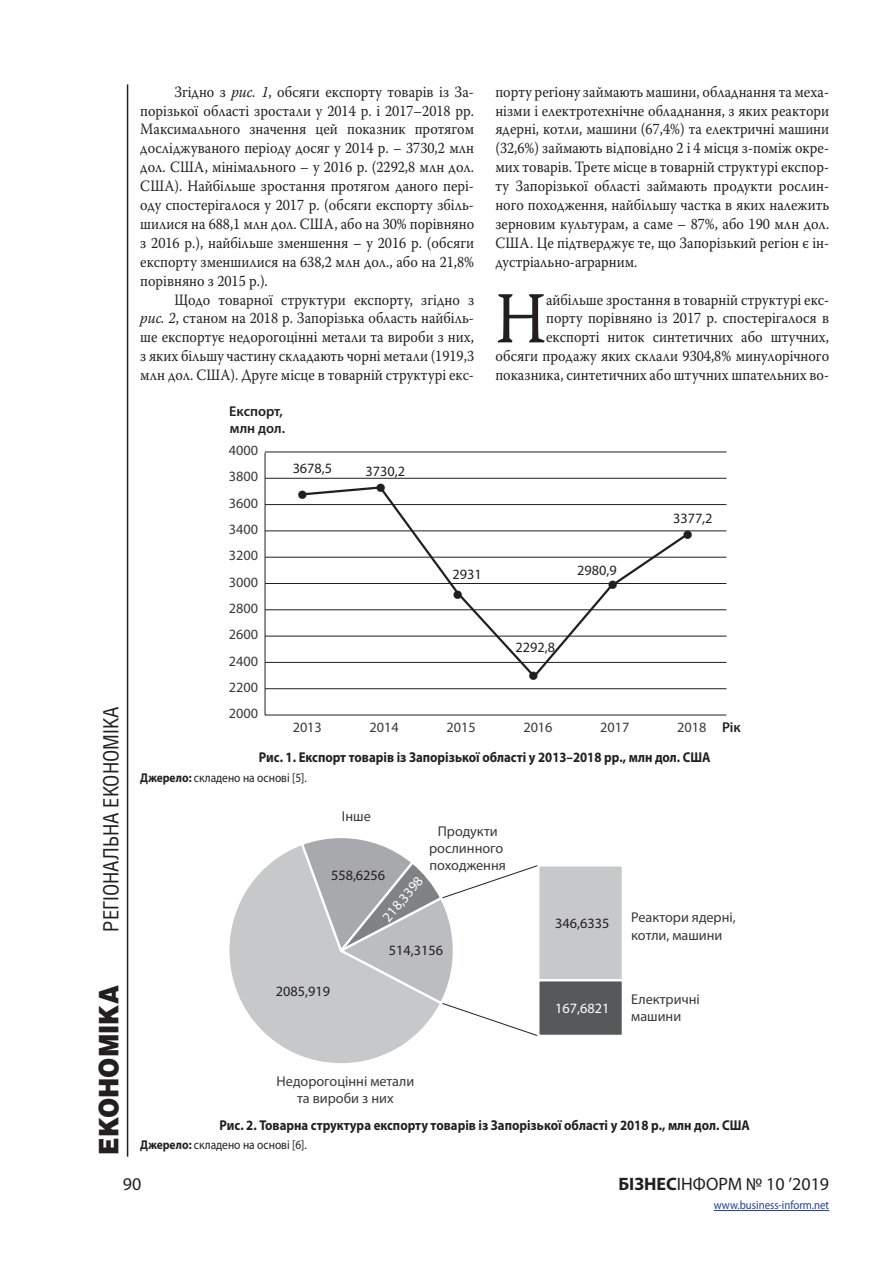
<style>
.page{position:relative;width:893px;height:1263px;background:#fff}
.page>*{position:absolute;margin:0;border:0;box-sizing:border-box;transform-origin:0 0}
.Osnova{font:73.05px "Warnock Pro";color:#231f20;scale:.9 1}
.t1{font:900 27px "Helios";color:#231f20;scale:.9 1}
.t2{font:21px "Helios Cond";color:#231f20}
.t3{font:18px "Myriad Pro";color:#231f20}
.Osnova-2{font:15.75px/18.9px "Warnock Pro";color:#231f20;text-align:justify;scale:.9 1}
.t4{font:14.25px/17.1px "Myriad Pro";color:#3a393a;text-align:center}
.Title_table{font:700 14.25px "Myriad Pro";color:#231f20;scale:.9 1}
.t5{font:14.25px "Myriad Pro";color:#231f20}
.t6{font:600 14.25px/17.1px "Myriad Pro";color:#231f20}
.t7{font:14.25px "Myriad Pro";color:#fff}
.t8{font:14.25px "Wingdings";color:#231f20}
.Snoska{font:12.75px "Myriad Pro";color:#231f20;scale:.9 1}
.t9{font:12px "Myriad Pro";color:#253f8e;scale:.9 1}
.s1{font-style:italic}
.s2{font-weight:700}
</style>
<div class="page">
<hr style="left:127px;top:84px;width:1px;height:1073px;background:#231f20">
<hr style="left:714px;top:1210px;width:115px;height:1px;background:#253f8e">
<svg style="left:264px;top:452px;width:463px;height:264px"></svg>
<svg style="left:301px;top:485px;width:390px;height:195px"></svg>
<svg style="left:229px;top:846px;width:184px;height:217px"></svg>
<div style="left:538px;top:865px;width:85px;height:115px;background:#c7c8ca"></div>
<div style="left:537px;top:864px;width:87px;height:117px;border:2px solid #fff"></div>
<div style="left:538px;top:980px;width:85px;height:56px;background:#57585a"></div>
<div style="left:537px;top:979px;width:87px;height:58px;border:2px solid #fff"></div>
<svg style="left:299px;top:838px;width:240px;height:199px"></svg>
<h3 class="t2" style="left:98px;top:931px;width:227px;rotate:-90deg">РЕГІОНАЛЬНА ЕКОНОМІКА</h3>
<h2 class="t1" style="left:92px;top:1154px;width:189px;rotate:-90deg">ЕКОНОМІКА</h2>
<p class="Osnova-2" style="left:140px;top:82px;width:372px;text-indent:34px">Згідно з <span class="s1">рис. 1</span>, обсяги експорту товарів із За&shy;порізької області зростали у 2014 р. і 2017–2018 рр.<br>Максимального значення цей показник протягом досліджуваного періоду досяг у 2014 р. – 3730,2 млн дол. США, мінімального – у 2016 р. (2292,8 млн дол.<br>США). Найбільше зростання протягом даного пері&shy;оду спостерігалося у 2017 р. (обсяги експорту збіль&shy;шилися на 688,1 млн дол. США, або на 30% порівняно з 2016 р.), найбільше зменшення – у 2016 р. (обсяги експорту зменшилися на 638,2 млн дол., або на 21,8% порівняно з 2015 р.).</p>
<p class="Osnova-2" style="left:140px;top:290px;width:372px;text-indent:34px">Щодо товарної структури експорту, згідно з <span class="s1">рис. 2</span>, станом на 2018 р. Запорізька область найбіль&shy;ше експортує недорогоцінні метали та вироби з них, з яких більшу частину складають чорні метали (1919,3 млн дол. США). Друге місце в товарній структурі екс-</p>
<p class="t6" style="left:229px;top:402px;width:57px">Експорт, млн дол.</p>
<p class="t4" style="left:229px;top:441px;width:31px">4000</p>
<p class="t4" style="left:229px;top:468px;width:31px">3800</p>
<p class="t4" style="left:229px;top:494px;width:31px">3600</p>
<p class="t4" style="left:229px;top:520px;width:31px">3400</p>
<p class="t4" style="left:229px;top:547px;width:31px">3200</p>
<p class="t4" style="left:229px;top:573px;width:31px">3000</p>
<p class="t4" style="left:229px;top:599px;width:31px">2800</p>
<p class="t4" style="left:229px;top:626px;width:31px">2600</p>
<p class="t4" style="left:229px;top:652px;width:31px">2400</p>
<p class="t4" style="left:229px;top:678px;width:31px">2200</p>
<p class="t4" style="left:229px;top:705px;width:31px">2000</p>
<p class="t5" style="left:293px;top:459px;width:41px">3678,5</p>
<p class="t5" style="left:365px;top:462px;width:41px">3730,2</p>
<p class="t8" style="left:297px;top:487px;width:12px">●</p>
<p class="t8" style="left:376px;top:480px;width:12px">●</p>
<p class="t5" style="left:453px;top:566px;width:31px">2931</p>
<p class="t8" style="left:452px;top:587px;width:12px">●</p>
<p class="Osnova-2" style="left:495px;top:82px;width:372px">порту регіону займають машини, обладнання та меха&shy;нізми і електротехнічне обладнання, з яких реактори ядерні, котли, машини (67,4%) та електричні машини (32,6%) займають відповідно 2 і 4 місця з-поміж окре&shy;мих товарів. Третє місце в товарній структурі експор&shy;ту Запорізької області займають продукти рослин&shy;ного походження, найбільшу частка в яких належить зерновим культурам, а саме – 87%, або 190 млн дол.<br>США. Це підтверджує те, що Запорізький регіон є ін&shy;дустріально-аграрним.</p>
<p class="Osnova" style="left:495px;top:274px;width:58px">Н</p>
<p class="Osnova-2" style="left:495px;top:290px;width:372px;text-align:right">айбільше зростання в товарній структурі екс-<br>порту порівняно із 2017 р. спостерігалося в експорті ниток синтетичних або штучних,<br>обсяги продажу яких склали 9304,8% минулорічного показника, синтетичних або штучних шпательних во-</p>
<p class="t5" style="left:673px;top:509px;width:41px">3377,2</p>
<p class="t5" style="left:515px;top:638px;width:41px">2292,8</p>
<p class="t8" style="left:528px;top:668px;width:12px">●</p>
<p class="t5" style="left:577px;top:561px;width:41px">2980,9</p>
<p class="t8" style="left:607px;top:577px;width:12px">●</p>
<p class="t8" style="left:682px;top:527px;width:12px">●</p>
<p class="t4" style="left:293px;top:719px;width:31px">2013</p>
<p class="t4" style="left:370px;top:719px;width:31px">2014</p>
<p class="t4" style="left:446px;top:719px;width:31px">2015</p>
<p class="t4" style="left:523px;top:719px;width:31px">2016</p>
<p class="t4" style="left:600px;top:719px;width:31px">2017</p>
<p class="t4" style="left:677px;top:719px;width:31px">2018</p>
<p class="Title_table" style="left:259px;top:748px;width:503px">Рис. 1. Експорт товарів із Запорізької області у 2013–2018 рр., млн дол. США</p>
<p class="Snoska" style="left:140px;top:770px;width:187px"><span class="s2">Джерело:</span> складено на основі [5].</p>
<p class="t4" style="left:342px;top:808px;width:30px">Інше</p>
<p class="t6" style="left:722px;top:718px;width:20px">Рік</p>
<p class="t4" style="left:429px;top:822px;width:78px">Продукти рослинного походження</p>
<p class="t5" style="left:331px;top:866px;width:56px">558,6256</p>
<p class="t7" style="left:379px;top:914px;width:56px;rotate:-50deg">218,3398</p>
<p class="t5" style="left:276px;top:982px;width:56px">2085,919</p>
<p class="t5" style="left:389px;top:942px;width:56px">514,3156</p>
<p class="t4" style="left:277px;top:1072px;width:139px">Недорогоцінні метали та вироби з них</p>
<p class="t5" style="left:555px;top:914px;width:56px">346,6335</p>
<p class="t7" style="left:555px;top:999px;width:56px">167,6821</p>
<p class="t4" style="left:631px;top:909px;width:106px;text-align:left">Реактори ядерні, котли, машини</p>
<p class="t4" style="left:631px;top:990px;width:70px;text-align:left">Електричні машини</p>
<p class="Title_table" style="left:220px;top:1115px;width:591px">Рис. 2. Товарна структура експорту товарів із Запорізької області у 2018 р., млн дол. США</p>
<p class="Snoska" style="left:140px;top:1137px;width:187px"><span class="s2">Джерело:</span> складено на основі [6].</p>
<p class="t3" style="left:123px;top:1173px;width:20px">90</p>
<p class="t3" style="left:618px;top:1173px;width:212px"><span class="s2">БІЗНЕС</span>ІНФОРМ № 10 ’2019</p>
<p class="t9" style="left:714px;top:1198px;width:130px">www.business-inform.net</p>
</div>
